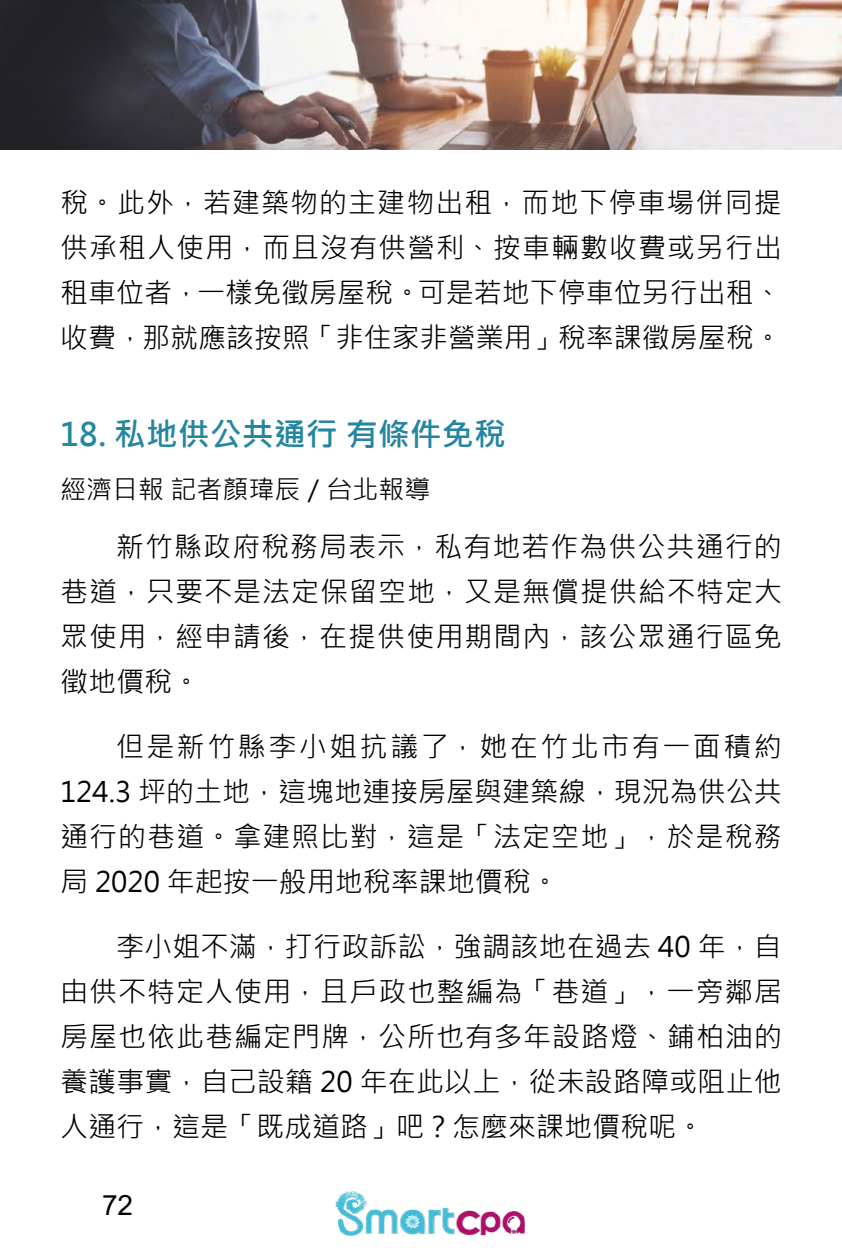
<style>
.page{position:relative;width:842px;height:1252px;background:#fff}
.page>*{position:absolute;margin:0;border:0;box-sizing:border-box;transform-origin:0 0}
.t1{font:700 32px "Microsoft Jheng Hei";color:#2486a0}
.t2{font:28px/45px "Microsoft Jheng Hei";letter-spacing:.005em;color:#000;text-align:justify}
.t3{font:28px "Arial";color:#000}
.t4{font:26px "Microsoft Jheng Hei";color:#000}
</style>
<div class="page">
<img style="left:335px;top:1190px;width:190px;height:46px">
<img style="left:0;top:0;width:842px;height:150px">
<p class="t2" style="left:60px;top:180px;width:724px">稅。此外，若建築物的主建物出租，而地下停車場併同提供承租人使用，而且沒有供營利、按車輛數收費或另行出租車位者，一樣免徵房屋稅。可是若地下停車位另行出租、收費，那就應該按照「非住家非營業用」稅率課徵房屋稅。</p>
<p class="t1" style="left:60px;top:415px;width:447px">18. 私地供公共通行 有條件免稅</p>
<p class="t4" style="left:60px;top:473px;width:372px">經濟日報 記者顏瑋辰／台北報導</p>
<p class="t2" style="left:60px;top:524px;width:724px;text-indent:56px">新竹縣政府稅務局表示，私有地若作為供公共通行的巷道，只要不是法定保留空地，又是無償提供給不特定大眾使用，經申請後，在提供使用期間內，該公眾通行區免徵地價稅。</p>
<p class="t2" style="left:60px;top:724px;width:723px;text-indent:56px">但是新竹縣李小姐抗議了，她在竹北市有一面積約124.3 坪的土地，這塊地連接房屋與建築線，現況為供公共通行的巷道。拿建照比對，這是「法定空地」，於是稅務局 2020 年起按一般用地稅率課地價稅。</p>
<p class="t2" style="left:60px;top:924px;width:724px;text-indent:56px">李小姐不滿，打行政訴訟，強調該地在過去 40 年，自由供不特定人使用，且戶政也整編為「巷道」，一旁鄰居房屋也依此巷編定門牌，公所也有多年設路燈、鋪柏油的養護事實，自己設籍 20 年在此以上，從未設路障或阻止他人通行，這是「既成道路」吧？怎麼來課地價稅呢。</p>
<p class="t3" style="left:102px;top:1186px;width:33px">72</p>
</div>
